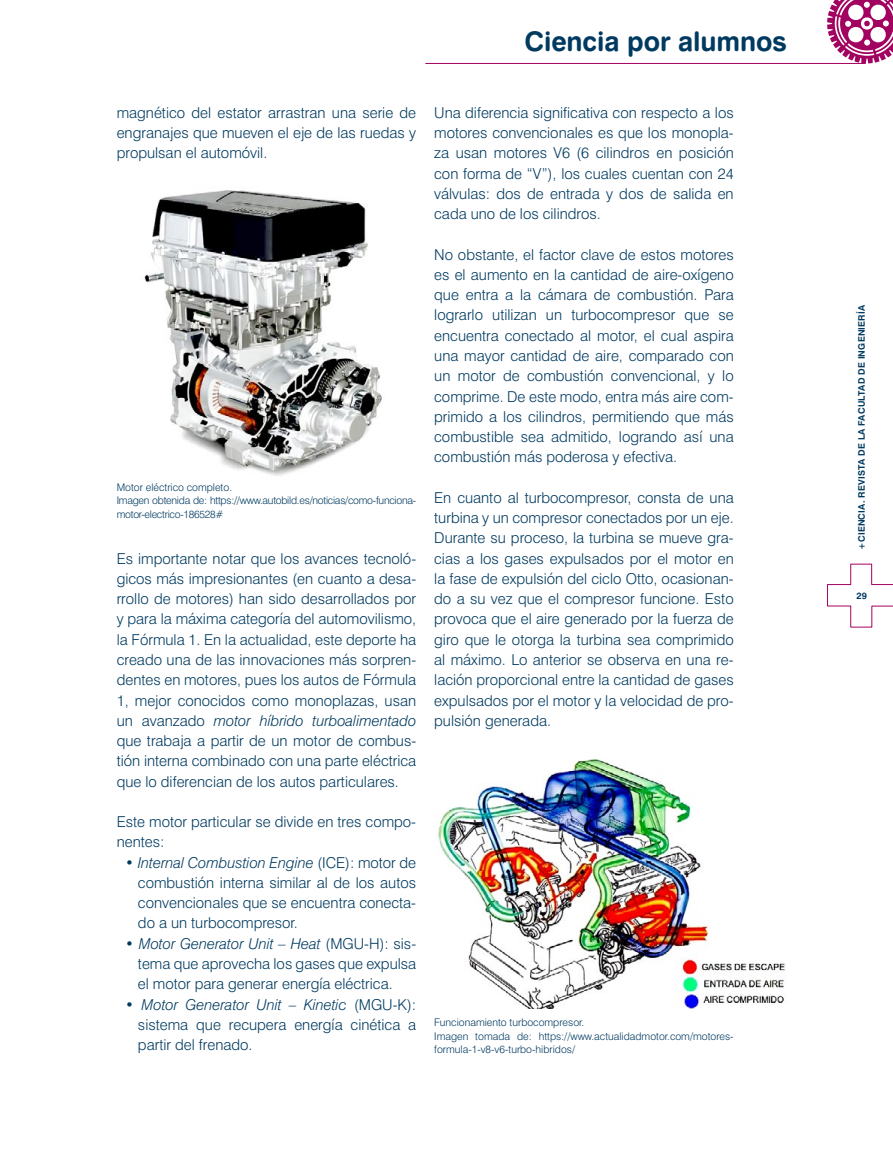
<style>
.page{position:relative;width:893px;height:1149px;background:#fff}
.page>*{position:absolute;margin:0;border:0;box-sizing:border-box;transform-origin:0 0}
.t1{font:27px "Swiss 721 BT Bold Rounded";letter-spacing:-.005em;color:#003a60}
.t2{font:300 15px/20.2px "Swiss 721";color:#003a60;text-align:justify}
.t3{font:300 10.5px/13.5px "Swiss 721";color:#003a60}
.t4{font:300 10.5px/13.5px "Swiss 721";letter-spacing:-.025em;color:#003a60}
.t5{font:700 9.15px "Swiss 721";color:#003a60}
.t6{font:700 9px "Swiss 721";letter-spacing:.02em;color:#003a60}
.s1{font-style:italic}
.s2{font-weight:400;font-style:italic}
</style>
<div class="page">
<svg style="left:827px;top:0;width:66px;height:63px"></svg>
<hr style="left:426px;top:63px;width:439px;height:1px;background:#a30360">
<svg style="left:827px;top:563px;width:66px;height:64px"></svg>
<img style="left:144px;top:190px;width:238px;height:286px">
<img style="left:438px;top:759px;width:347px;height:249px">
<h1 class="t1" style="left:525px;top:24px;width:264px">Ciencia por alumnos</h1>
<p class="t2" style="left:117px;top:102px;width:301px">magnético del estator arrastran una serie de engranajes que mueven el eje de las ruedas y propulsan el automóvil.</p>
<p class="t2" style="left:434px;top:102px;width:301px">Una diferencia significativa con respecto a los motores convencionales es que los monopla&shy;za usan motores V6 (6 cilindros en posición con forma de “V”), los cuales cuentan con 24 válvulas: dos de entrada y dos de salida en cada uno de los cilindros.</p>
<p class="t2" style="left:434px;top:244px;width:301px">No obstante, el factor clave de estos motores es el aumento en la cantidad de aire-oxígeno que entra a la cámara de combustión. Para lograrlo utilizan un turbocompresor que se encuentra conectado al motor, el cual aspira una mayor cantidad de aire, comparado con un motor de combustión convencional, y lo comprime. De este modo, entra más aire com&shy;primido a los cilindros, permitiendo que más combustible sea admitido, logrando así una combustión más poderosa y efectiva.</p>
<p class="t2" style="left:434px;top:487px;width:301px">En cuanto al turbocompresor, consta de una turbina y un compresor conectados por un eje.<br>Durante su proceso, la turbina se mueve gra&shy;cias a los gases expulsados por el motor en la fase de expulsión del ciclo Otto, ocasionan&shy;do a su vez que el compresor funcione. Esto provoca que el aire generado por la fuerza de giro que le otorga la turbina sea comprimido al máximo. Lo anterior se observa en una re&shy;lación proporcional entre la cantidad de gases expulsados por el motor y la velocidad de pro&shy;pulsión generada.</p>
<p class="t4" style="left:117px;top:480px;width:301px">Motor eléctrico completo.<br>Imagen obtenida de: https://www.autobild.es/noticias/como-funciona&shy;motor-electrico-186528#</p>
<p class="t2" style="left:117px;top:548px;width:301px">Es importante notar que los avances tecnoló&shy;gicos más impresionantes (en cuanto a desa&shy;rrollo de motores) han sido desarrollados por y para la máxima categoría del automovilismo, la Fórmula 1. En la actualidad, este deporte ha creado una de las innovaciones más sorpren&shy;dentes en motores, pues los autos de Fórmula 1, mejor conocidos como monoplazas, usan un avanzado <span class="s1">motor híbrido turboalimentado </span>que trabaja a partir de un motor de combus&shy;tión interna combinado con una parte eléctrica que lo diferencian de los autos particulares.</p>
<p class="t2" style="left:117px;top:811px;width:301px">Este motor particular se divide en tres compo&shy;nentes:</p>
<p class="t2" style="left:138px;top:851px;width:280px;text-indent:-13px">• <span class="s1">Internal Combustion Engine</span> (ICE): motor de combustión interna similar al de los autos convencionales que se encuentra conecta&shy;do a un turbocompresor.</p>
<p class="t2" style="left:138px;top:932px;width:280px;text-indent:-13px">• <span class="s1">Motor Generator Unit – Heat</span> (MGU-H): sis&shy;tema que aprovecha los gases que expulsa el motor para generar energía eléctrica.</p>
<p class="t2" style="left:138px;top:993px;width:280px;text-indent:-13px"><span class="s2">•</span> <span class="s1">Motor Generator Unit – Kinetic</span> (MGU-K): sistema que recupera energía cinética a partir del frenado.</p>
<p class="t3" style="left:434px;top:1015px;width:301px">Funcionamiento turbocompresor.<br>Imagen tomada de: https://www.actualidadmotor.com/motores&shy;formula-1-v8-v6-turbo-hibridos/</p>
<p class="t6" style="left:856px;top:549px;width:246px;rotate:-90deg">+CIENCIA. REVISTA DE LA FACULTAD DE INGENIERÍA</p>
<p class="t5" style="left:856px;top:590px;width:12px">29</p>
</div>
